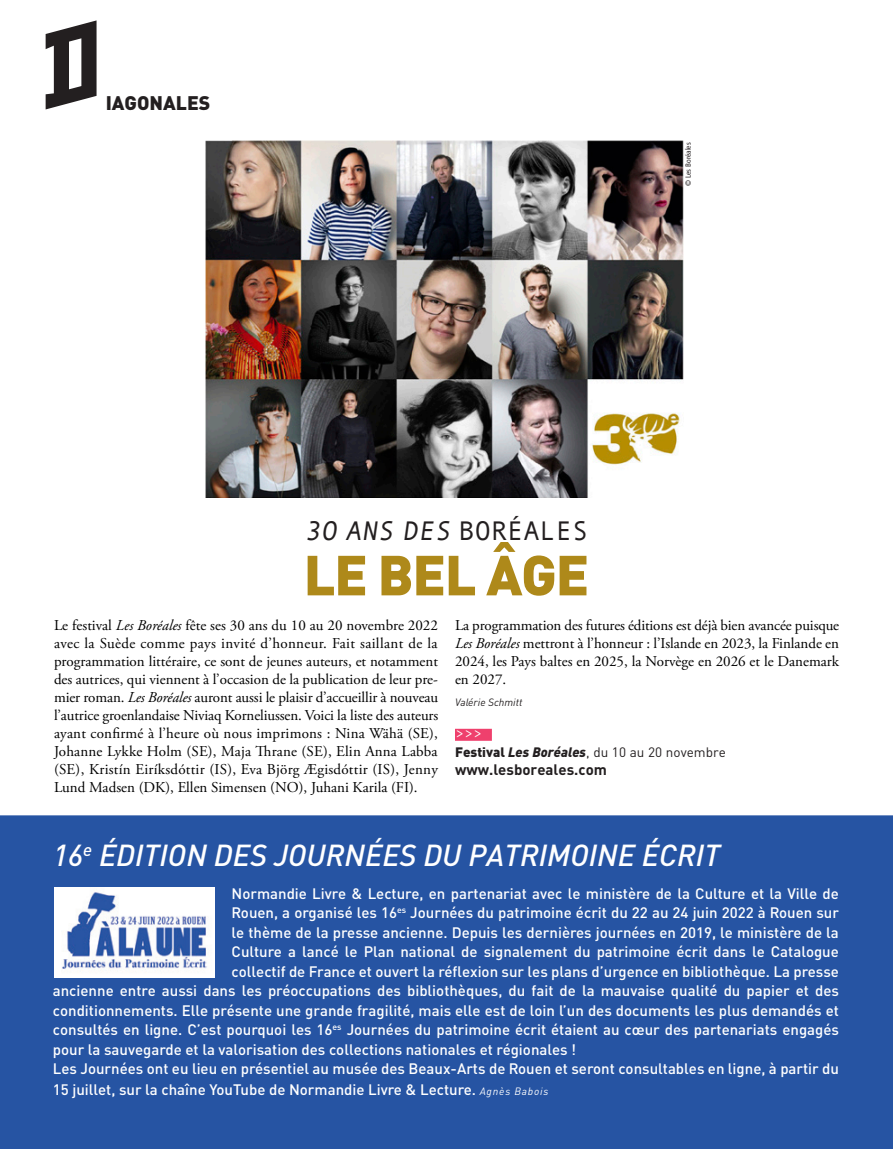
<style>
.page{position:relative;width:893px;height:1149px;background:#fff}
.page>*{position:absolute;margin:0;border:0;box-sizing:border-box;transform-origin:0 0}
.t1{font:130.65px "Minimum Bong Noir";color:#231f20}
.t2{font:900 55.5px "FFDIN Pro";letter-spacing:-.025em;color:#ae891a}
.t3{font:italic 500 30px "FFDIN Pro";color:#fff}
.t4{font:27px "Andale Mono";color:#231f20}
.t5{font:900 19.5px "FFDIN Pro";color:#231f20}
.t6{font:500 15px/20.2px "FFDIN Pro";color:#fff}
.t7{font:15px/18px "Adobe Garamond Pro";color:#000;text-align:justify}
.Normal_e{font:700 15px "FFDIN Pro";color:#231f20}
.Normal_e-2{font:15px "Andale Mono";color:#fff}
.Normal_e-3{font:13.5px "FFDIN Pro";color:#231f20}
.Signatures_articles{font:italic 10.5px "FFDIN Pro";color:#231f20}
.credit_photo_2022{font:condensed 7.5px "Frutiger";color:#231f20}
.s1{font-style:italic}
.s2{font-weight:900}
.s3{font-weight:900;font-style:italic}
.s4{font-weight:400;font-style:italic;font-size:10.5px}
</style>
<div class="page">
<div style="left:0;top:815px;width:893px;height:333px;background:#2654a3"></div>
<div style="left:455px;top:728px;width:37px;height:12px;background:#ef406d"></div>
<img style="left:206px;top:140px;width:477px;height:357px">
<img style="left:54px;top:886px;width:161px;height:91px">
<h1 class="t1" style="left:44px;top:5px;width:63px">D</h1>
<h3 class="t5" style="left:106px;top:86px;width:106px">IAGONALES</h3>
<p class="credit_photo_2022" style="left:684px;top:186px;width:45px;rotate:-90deg">© Les Boréales</p>
<p class="t4" style="left:305px;top:515px;width:285px">3O ANS DES BORÉALES</p>
<p class="t2" style="left:304px;top:527px;width:287px">LE BEL ÂGE</p>
<p class="t7" style="left:54px;top:616px;width:386px">Le festival <span class="s1">Les Boréales</span> fête ses 30 ans du 10 au 20 novembre 2022 avec la Suède comme pays invité d’honneur. Fait saillant de la programmation littéraire, ce sont de jeunes auteurs, et notamment des autrices, qui viennent à l’occasion de la publication de leur pre&shy;mier roman. <span class="s1">Les Boréales</span> auront aussi le plaisir d’accueillir à nouveau l’autrice groenlandaise Niviaq Korneliussen. Voici la liste des auteurs ayant confirmé à l’heure où nous imprimons : Nina Wähä (SE), Johanne Lykke Holm (SE), Maja Thrane (SE), Elin Anna Labba (SE), Kristín Eiríksdóttir (IS), Eva Björg Ægisdóttir (IS), Jenny Lund Madsen (DK), Ellen Simensen (NO), Juhani Karila (FI).</p>
<p class="t7" style="left:455px;top:616px;width:386px">La programmation des futures éditions est déjà bien avancée puisque <span class="s1">Les Boréales</span> mettront à l’honneur : l’Islande en 2023, la Finlande en 2024, les Pays baltes en 2025, la Norvège en 2026 et le Danemark en 2027.</p>
<p class="Signatures_articles" style="left:455px;top:694px;width:69px">Valérie Schmitt</p>
<p class="Normal_e-2" style="left:455px;top:725px;width:28px">&gt;&gt;&gt;</p>
<p class="Normal_e-3" style="left:455px;top:741px;width:272px"><span class="s2">Festival</span> <span class="s3">Les Boréales</span>, du 10 au 20 novembre</p>
<p class="Normal_e" style="left:455px;top:757px;width:154px">www.lesboreales.com</p>
<p class="t3" style="left:53px;top:830px;width:669px">16<sup>e</sup> ÉDITION DES JOURNÉES DU PATRIMOINE ÉCRIT</p>
<p class="t6" style="left:232px;top:881px;width:609px">Normandie Livre &amp; Lecture, en partenariat avec le ministère de la Culture et la Ville de</p>
<p class="t6" style="left:232px;top:900px;width:609px">Rouen, a organisé les 16<sup>es</sup> Journées du patrimoine écrit du 22 au 24 juin 2022 à Rouen sur</p>
<p class="t6" style="left:232px;top:920px;width:609px">le thème de la presse ancienne. Depuis les dernières journées en 2019, le ministère de la</p>
<p class="t6" style="left:232px;top:939px;width:609px">Culture a lancé le Plan national de signalement du patrimoine écrit dans le Catalogue</p>
<p class="t6" style="left:232px;top:959px;width:609px">collectif de France et ouvert la réflexion sur les plans d’urgence en bibliothèque. La presse</p>
<p class="t6" style="left:53px;top:978px;width:788px">ancienne entre aussi dans les préoccupations des bibliothèques, du fait de la mauvaise qualité du papier et des</p>
<p class="t6" style="left:53px;top:998px;width:787px">conditionnements. Elle présente une grande fragilité, mais elle est de loin l’un des documents les plus demandés et</p>
<p class="t6" style="left:53px;top:1017px;width:788px">consultés en ligne. C’est pourquoi les 16<sup>es</sup> Journées du patrimoine écrit étaient au cœur des partenariats engagés</p>
<p class="t6" style="left:53px;top:1037px;width:525px">pour la sauvegarde et la valorisation des collections nationales et régionales !</p>
<p class="t6" style="left:53px;top:1056px;width:788px">Les Journées ont eu lieu en présentiel au musée des Beaux-Arts de Rouen et seront consultables en ligne, à partir du<br>15 juillet, sur la chaîne YouTube de Normandie Livre &amp; Lecture. <span class="s4">Agnès Babois</span></p>
</div>
